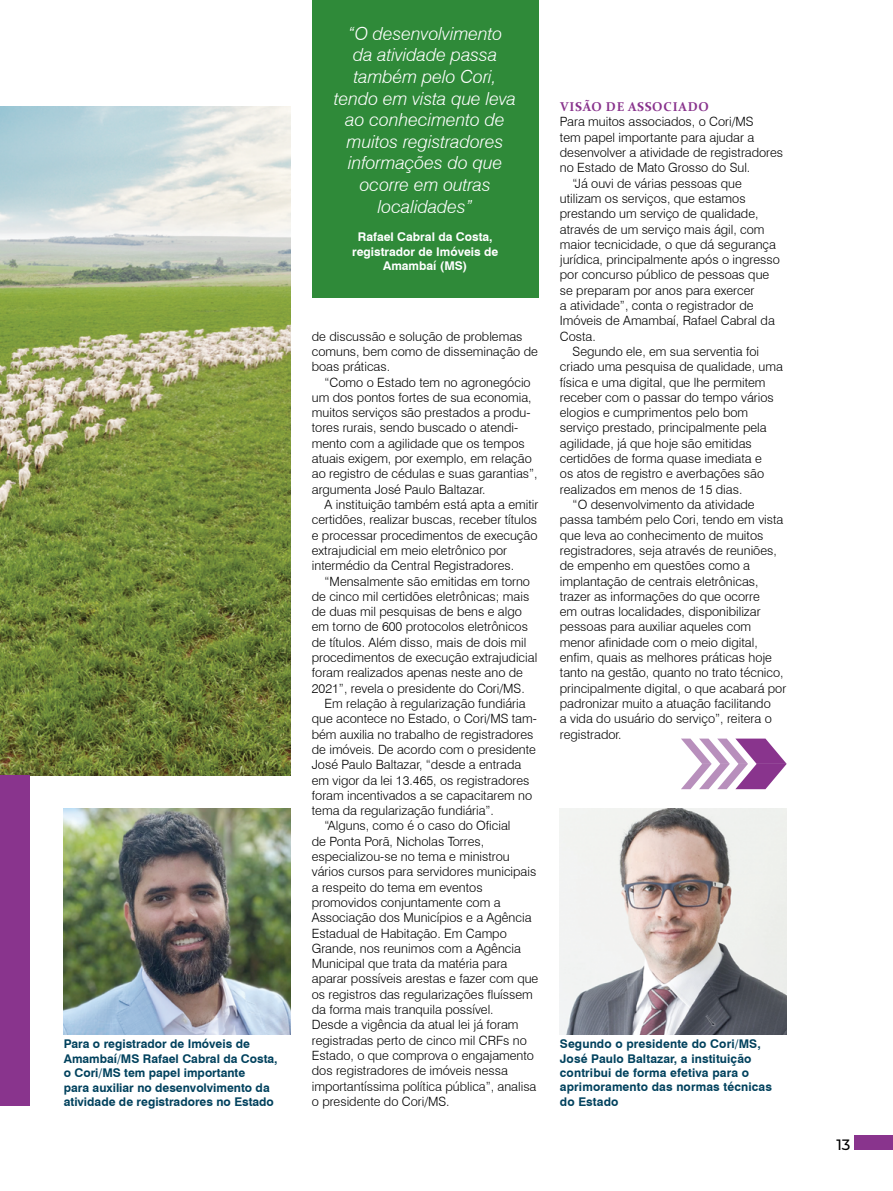
<style>
.page{position:relative;width:893px;height:1191px;background:#fff}
.page>*{position:absolute;margin:0;border:0;box-sizing:border-box;transform-origin:0 0}
.t1{font:italic 300 18px/21.6px "Swiss 721 BT";color:#fff;text-align:center}
.t2{font:500 15px "Montserrat";color:#000}
.t3{font:300 12.75px/15.3px "Swiss 721 BT";color:#000}
.t4{font:700 12.75px "Constantia";letter-spacing:.06em;color:#89348d}
.t5{font:700 12px/14.4px "Swiss 721 BT";color:#00415d}
.t6{font:700 12px/14.4px "Swiss 721 BT";color:#fff;text-align:center}
</style>
<div class="page">
<img style="left:0;top:106px;width:291px;height:669px">
<img style="left:64px;top:808px;width:227px;height:227px">
<div style="left:312px;top:0;width:227px;height:297px;background:#2f8a39"></div>
<div style="left:855px;top:1135px;width:38px;height:15px;background:#89348d"></div>
<img style="left:560px;top:808px;width:227px;height:226px">
<div style="left:0;top:775px;width:30px;height:331px;background:#89348d"></div>
<svg style="left:681px;top:738px;width:106px;height:51px"></svg>
<p class="t5" style="left:64px;top:1036px;width:215px">Para o registrador de Imóveis de Amambaí/MS Rafael Cabral da Costa, o Cori/MS tem papel importante<br>para auxiliar no desenvolvimento da atividade de registradores no Estado</p>
<h1 class="t1" style="left:334px;top:22px;width:183px">“O desenvolvimento<br>da atividade passa também pelo Cori, tendo em vista que leva ao conhecimento de muitos registradores informações do que ocorre em outras localidades”</h1>
<p class="t6" style="left:352px;top:230px;width:148px">Rafael Cabral da Costa, registrador de Imóveis de<br>Amambaí (MS)</p>
<p class="t3" style="left:312px;top:328px;width:228px">de discussão e solução de problemas comuns, bem como de disseminação de boas práticas.</p>
<p class="t3" style="left:312px;top:374px;width:227px;text-indent:13px">“Como o Estado tem no agronegócio um dos pontos fortes de sua economia, muitos serviços são prestados a produ&shy;tores rurais, sendo buscado o atendi&shy;mento com a agilidade que os tempos atuais exigem, por exemplo, em relação ao registro de cédulas e suas garantias”, argumenta José Paulo Baltazar.</p>
<p class="t3" style="left:312px;top:497px;width:228px;text-indent:13px">A instituição também está apta a emitir certidões, realizar buscas, receber títulos e processar procedimentos de execução extrajudicial em meio eletrônico por intermédio da Central Registradores.</p>
<p class="t3" style="left:325px;top:573px;width:207px">“Mensalmente são emitidas em torno</p>
<p class="t3" style="left:312px;top:588px;width:219px">de cinco mil certidões eletrônicas; mais</p>
<p class="t3" style="left:312px;top:604px;width:212px">de duas mil pesquisas de bens e algo</p>
<p class="t3" style="left:312px;top:619px;width:218px">em torno de 600 protocolos eletrônicos</p>
<p class="t3" style="left:312px;top:634px;width:216px">de títulos. Além disso, mais de dois mil</p>
<p class="t3" style="left:312px;top:650px;width:227px">procedimentos de execução extrajudicial</p>
<p class="t3" style="left:312px;top:665px;width:213px">foram realizados apenas neste ano de</p>
<p class="t3" style="left:312px;top:680px;width:214px">2021”, revela o presidente do Cori/MS.</p>
<p class="t3" style="left:325px;top:695px;width:203px">Em relação à regularização fundiária</p>
<p class="t3" style="left:312px;top:711px;width:227px">que acontece no Estado, o Cori/MS tam-</p>
<p class="t3" style="left:312px;top:726px;width:223px">bém auxilia no trabalho de registradores</p>
<p class="t3" style="left:312px;top:741px;width:226px">de imóveis. De acordo com o presidente</p>
<p class="t3" style="left:312px;top:757px;width:211px">José Paulo Baltazar, “desde a entrada</p>
<p class="t3" style="left:312px;top:772px;width:219px">em vigor da lei 13.465, os registradores</p>
<p class="t3" style="left:312px;top:787px;width:222px">foram incentivados a se capacitarem no</p>
<p class="t3" style="left:312px;top:803px;width:184px">tema da regularização fundiária”.</p>
<p class="t3" style="left:325px;top:818px;width:187px">“Alguns, como é o caso do Oficial</p>
<p class="t3" style="left:312px;top:833px;width:174px">de Ponta Porã, Nicholas Torres,</p>
<p class="t3" style="left:312px;top:848px;width:199px">especializou-se no tema e ministrou</p>
<p class="t3" style="left:312px;top:864px;width:226px">vários cursos para servidores municipais</p>
<p class="t3" style="left:312px;top:879px;width:172px">a respeito do tema em eventos</p>
<p class="t3" style="left:312px;top:894px;width:190px">promovidos conjuntamente com a</p>
<p class="t3" style="left:312px;top:910px;width:221px">Associação dos Municípios e a Agência</p>
<p class="t3" style="left:312px;top:925px;width:196px">Estadual de Habitação. Em Campo</p>
<p class="t3" style="left:312px;top:940px;width:211px">Grande, nos reunimos com a Agência</p>
<p class="t3" style="left:312px;top:956px;width:197px">Municipal que trata da matéria para</p>
<p class="t3" style="left:312px;top:971px;width:228px">aparar possíveis arestas e fazer com que</p>
<p class="t3" style="left:312px;top:986px;width:222px">os registros das regularizações fluíssem</p>
<p class="t3" style="left:312px;top:1001px;width:183px">da forma mais tranquila possível.</p>
<p class="t3" style="left:312px;top:1017px;width:208px">Desde a vigência da atual lei já foram</p>
<p class="t3" style="left:312px;top:1032px;width:217px">registradas perto de cinco mil CRFs no</p>
<p class="t3" style="left:312px;top:1047px;width:224px">Estado, o que comprova o engajamento</p>
<p class="t3" style="left:312px;top:1063px;width:198px">dos registradores de imóveis nessa</p>
<p class="t3" style="left:312px;top:1078px;width:226px">importantíssima política pública”, analisa</p>
<p class="t3" style="left:312px;top:1093px;width:139px">o presidente do Cori/MS.</p>
<p class="t4" style="left:560px;top:98px;width:150px">VISÃO DE ASSOCIADO</p>
<p class="t3" style="left:560px;top:114px;width:195px">Para muitos associados, o Cori/MS</p>
<p class="t3" style="left:560px;top:129px;width:196px">tem papel importante para ajudar a</p>
<p class="t3" style="left:560px;top:145px;width:225px">desenvolver a atividade de registradores</p>
<p class="t3" style="left:560px;top:160px;width:192px">no Estado de Mato Grosso do Sul.</p>
<p class="t3" style="left:573px;top:175px;width:171px">“Já ouvi de várias pessoas que</p>
<p class="t3" style="left:560px;top:191px;width:187px">utilizam os serviços, que estamos</p>
<p class="t3" style="left:560px;top:206px;width:200px">prestando um serviço de qualidade,</p>
<p class="t3" style="left:560px;top:221px;width:206px">através de um serviço mais ágil, com</p>
<p class="t3" style="left:560px;top:236px;width:218px">maior tecnicidade, o que dá segurança</p>
<p class="t3" style="left:560px;top:252px;width:221px">jurídica, principalmente após o ingresso</p>
<p class="t3" style="left:560px;top:267px;width:211px">por concurso público de pessoas que</p>
<p class="t3" style="left:560px;top:282px;width:196px">se preparam por anos para exercer</p>
<p class="t3" style="left:560px;top:298px;width:195px">a atividade”, conta o registrador de</p>
<p class="t3" style="left:560px;top:313px;width:216px">Imóveis de Amambaí, Rafael Cabral da</p>
<p class="t3" style="left:560px;top:328px;width:37px">Costa.</p>
<p class="t3" style="left:573px;top:344px;width:188px">Segundo ele, em sua serventia foi</p>
<p class="t3" style="left:560px;top:359px;width:224px">criado uma pesquisa de qualidade, uma</p>
<p class="t3" style="left:560px;top:374px;width:207px">física e uma digital, que lhe permitem</p>
<p class="t3" style="left:560px;top:389px;width:215px">receber com o passar do tempo vários</p>
<p class="t3" style="left:560px;top:405px;width:190px">elogios e cumprimentos pelo bom</p>
<p class="t3" style="left:560px;top:420px;width:208px">serviço prestado, principalmente pela</p>
<p class="t3" style="left:560px;top:435px;width:193px">agilidade, já que hoje são emitidas</p>
<p class="t3" style="left:560px;top:451px;width:203px">certidões de forma quase imediata e</p>
<p class="t3" style="left:560px;top:466px;width:206px">os atos de registro e averbações são</p>
<p class="t3" style="left:560px;top:481px;width:184px">realizados em menos de 15 dias.</p>
<p class="t3" style="left:573px;top:497px;width:184px">“O desenvolvimento da atividade</p>
<p class="t3" style="left:560px;top:512px;width:225px">passa também pelo Cori, tendo em vista</p>
<p class="t3" style="left:560px;top:527px;width:205px">que leva ao conhecimento de muitos</p>
<p class="t3" style="left:560px;top:542px;width:218px">registradores, seja através de reuniões,</p>
<p class="t3" style="left:560px;top:558px;width:192px">de empenho em questões como a</p>
<p class="t3" style="left:560px;top:573px;width:200px">implantação de centrais eletrônicas,</p>
<p class="t3" style="left:560px;top:588px;width:201px">trazer as informações do que ocorre</p>
<p class="t3" style="left:560px;top:604px;width:202px">em outras localidades, disponibilizar</p>
<p class="t3" style="left:560px;top:619px;width:193px">pessoas para auxiliar aqueles com</p>
<p class="t3" style="left:560px;top:634px;width:199px">menor afinidade com o meio digital,</p>
<p class="t3" style="left:560px;top:650px;width:214px">enfim, quais as melhores práticas hoje</p>
<p class="t3" style="left:560px;top:665px;width:225px">tanto na gestão, quanto no trato técnico,</p>
<p class="t3" style="left:560px;top:680px;width:228px">principalmente digital, o que acabará por</p>
<p class="t3" style="left:560px;top:695px;width:212px">padronizar muito a atuação facilitando</p>
<p class="t3" style="left:560px;top:711px;width:213px">a vida do usuário do serviço”, reitera o</p>
<p class="t3" style="left:560px;top:726px;width:63px">registrador.</p>
<p class="t5" style="left:560px;top:1036px;width:214px">Segundo o presidente do Cori/MS,<br>José Paulo Baltazar, a instituição contribui de forma efetiva para o aprimoramento das normas técnicas do Estado</p>
<p class="t2" style="left:836px;top:1134px;width:16px">13</p>
</div>
